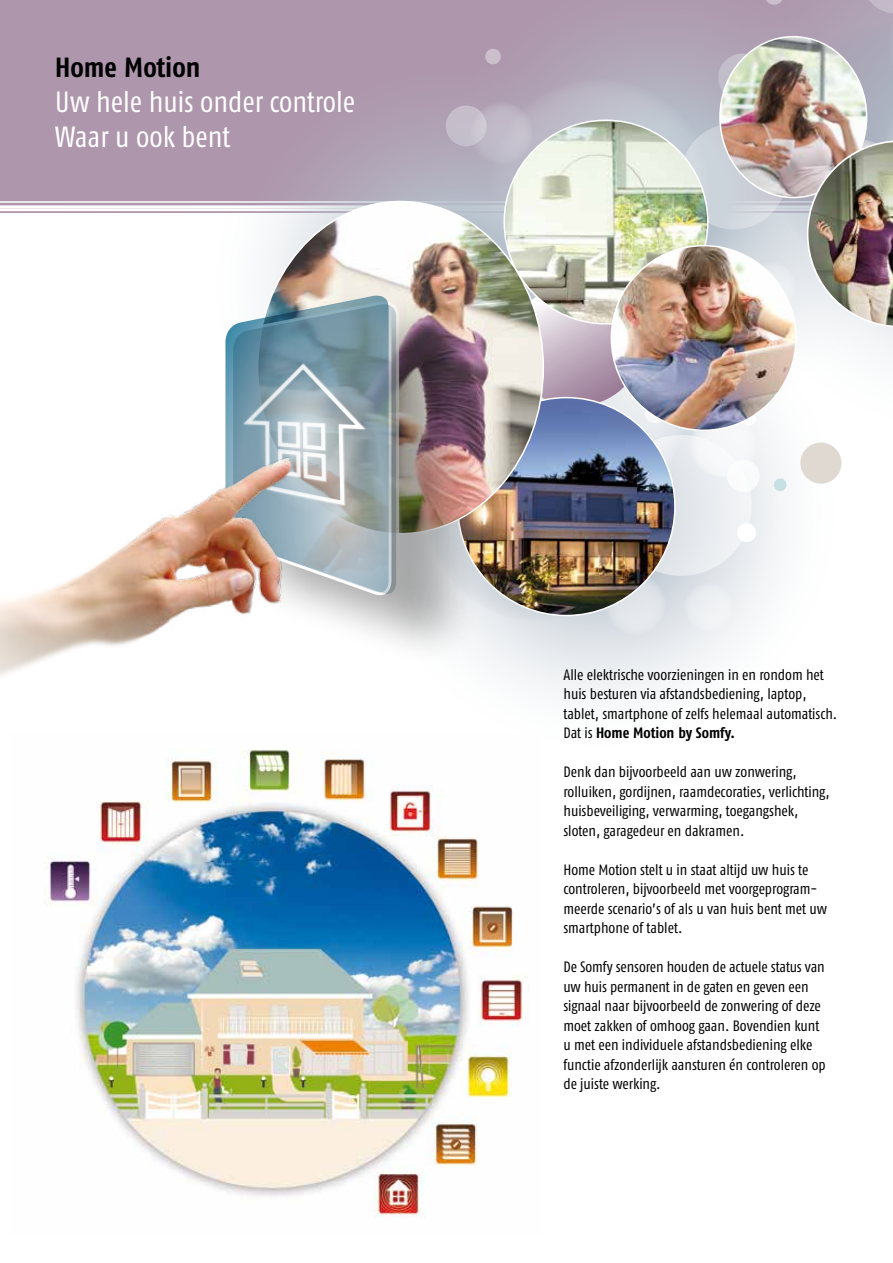
<style>
.page{position:relative;width:893px;height:1263px;background:#fff}
.page>*{position:absolute;margin:0;border:0;box-sizing:border-box;transform-origin:0 0}
.t1{font:29.25px/35.1px "Fago Co Regular Tf";color:#fff}
.t2{font:27.75px "Fago Co Bold Tf";color:#000}
.t3{font:15px/19.5px "Fago Co Regular Tf";color:#000}
.t4{font:15px "Fago Co Bold Lf";color:#000}
.s1{font-family:"Fago Co Regular Tf"}
</style>
<div class="page">
<div style="left:0;top:7px;width:424px;height:196px;background:#ae96ac"></div>
<svg style="left:424px;top:0;width:469px;height:356px;background:#b7a9bb"></svg>
<svg style="left:488px;top:78px;width:222px;height:223px;background:#bcbeca"></svg>
<div style="left:681px;top:123px;width:106px;height:106px;background:#cdd4dc;border-radius:50%"></div>
<svg style="left:491px;top:48px;width:11px;height:3px"></svg>
<svg style="left:655px;top:132px;width:33px;height:29px"></svg>
<svg style="left:361px;top:273px;width:476px;height:476px"></svg>
<svg style="left:425px;top:399px;width:222px;height:222px"></svg>
<svg style="left:526px;top:339px;width:159px;height:158px"></svg>
<div style="left:800px;top:442px;width:41px;height:42px;background:#e0d9d2;border-radius:50%"></div>
<div style="left:645px;top:403px;width:20px;height:20px;background:#f6f7f8;border-radius:50%"></div>
<div style="left:683px;top:582px;width:50px;height:50px;background:linear-gradient(to right,#e4e8ec,#f2f4f6);border-radius:50%"></div>
<div style="left:737px;top:523px;width:19px;height:19px;background:#fff;border-radius:50%"></div>
<div style="left:774px;top:479px;width:12px;height:12px;background:#c6e0e4;border-radius:50%"></div>
<svg style="left:604px;top:573px;width:62px;height:62px;background:#e0e4e9"></svg>
<div style="left:611px;top:435px;width:141px;height:141px;background:#e7ebef;border-radius:50%"></div>
<div style="left:688px;top:415px;width:70px;height:62px;background:#f5f7f8;border-radius:50%"></div>
<div style="left:729px;top:461px;width:29px;height:29px;background:#fff;border-radius:50%"></div>
<div style="left:727px;top:460px;width:33px;height:32px;border:3px solid #fff;border-radius:50%"></div>
<div style="left:742px;top:412px;width:13px;height:13px;background:#fff;border-radius:50%"></div>
<div style="left:741px;top:411px;width:15px;height:15px;border:2px solid #fff;border-radius:50%"></div>
<svg style="left:212px;top:45px;width:476px;height:476px;background:#b9acbc"></svg>
<svg style="left:543px;top:303px;width:97px;height:103px;background:#c1aebf"></svg>
<img style="left:504px;top:120px;width:204px;height:204px;border-radius:102px">
<img style="left:712px;top:0;width:181px;height:328px">
<img style="left:611px;top:246px;width:185px;height:184px;border-radius:92px">
<img style="left:458px;top:398px;width:217px;height:217px;border-radius:109px">
<img style="left:258px;top:201px;width:285px;height:333px">
<div style="left:237px;top:293px;width:245px;height:374px;background:#000;opacity:.33"></div>
<svg style="left:221px;top:291px;width:172px;height:307px"></svg>
<img style="left:257px;top:339px;width:132px;height:252px">
<svg style="left:243px;top:364px;width:122px;height:54px;background:#8ea6b0"></svg>
<img style="left:0;top:418px;width:366px;height:258px">
<img style="left:44px;top:733px;width:496px;height:485px">
<h2 class="t2" style="left:55px;top:51px;width:147px">Home Motion</h2>
<h1 class="t1" style="left:55px;top:84px;width:301px">Uw hele huis onder controle<br>Waar u ook bent</h1>
<p class="t3" style="left:563px;top:664px;width:275px">Alle elektrische voorzieningen in en rondom het huis besturen via afstandsbediening, laptop, tablet, smartphone of zelfs helemaal automatisch.</p>
<p class="t4" style="left:563px;top:724px;width:173px"><span class="s1">Dat is</span> Home Motion by Somfy.</p>
<p class="t3" style="left:563px;top:762px;width:268px">Denk dan bijvoorbeeld aan uw zonwering, rolluiken, gordijnen, raamdecoraties, verlichting, huisbeveiliging, verwarming, toegangshek, sloten, garagedeur en dakramen.</p>
<p class="t3" style="left:563px;top:859px;width:265px">Home Motion stelt u in staat altijd uw huis te controleren, bijvoorbeeld met voorgeprogram&shy;meerde scenario’s of als u van huis bent met uw smartphone of tablet.</p>
<p class="t3" style="left:563px;top:957px;width:264px">De Somfy sensoren houden de actuele status van uw huis permanent in de gaten en geven een signaal naar bijvoorbeeld de zonwering of deze moet zakken of omhoog gaan. Bovendien kunt u met een individuele afstandsbediening elke functie afzonderlijk aansturen én controleren op de juiste werking.</p>
</div>
